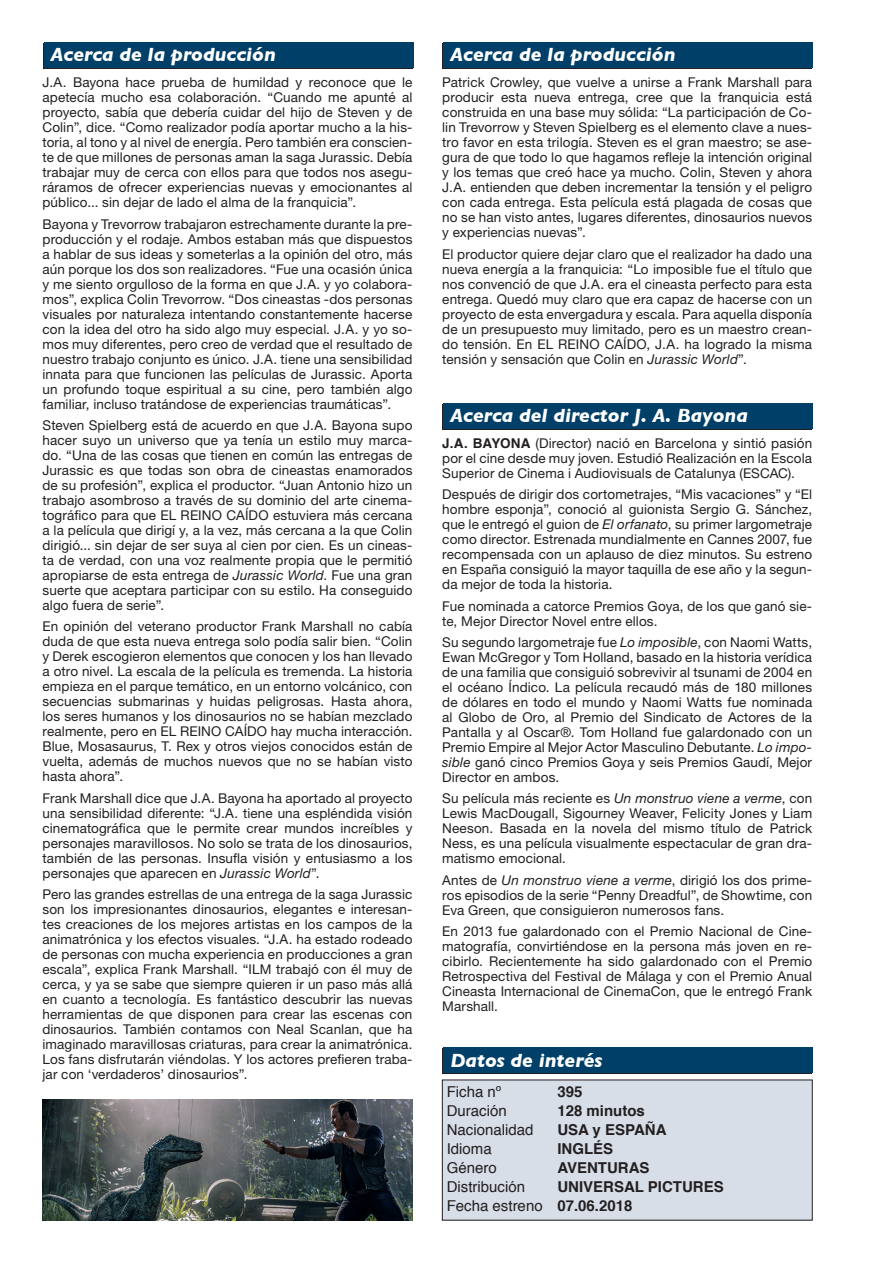
<style>
.page{position:relative;width:893px;height:1263px;background:#fff}
.page>*{position:absolute;margin:0;border:0;box-sizing:border-box;transform-origin:0 0}
.t1{font:italic 700 19.5px "Gill Sans";color:#fff}
.t2{font:15px "Helvetica";color:#231f20}
.t3{font:700 15px "Helvetica";color:#231f20}
.t4{font:13.5px/15px "Helvetica Neue";letter-spacing:.01em;color:#231f20;text-align:justify}
.s1{font-style:italic}
.s2{font-family:"Helvetica";font-weight:700}
.s3{font-weight:700}
</style>
<div class="page">
<div style="left:43px;top:44px;width:369px;height:25px;background:#231f20"></div>
<div style="left:44px;top:43px;width:370px;height:25px;background:#004068"></div>
<div style="left:442px;top:1049px;width:370px;height:25px;background:#231f20"></div>
<div style="left:443px;top:1048px;width:370px;height:25px;background:#004068"></div>
<div style="left:442px;top:1080px;width:370px;height:140px;background:#d7dee8"></div>
<div style="left:442px;top:404px;width:370px;height:26px;background:#231f20"></div>
<div style="left:443px;top:403px;width:370px;height:26px;background:#004068"></div>
<div style="left:442px;top:44px;width:370px;height:25px;background:#231f20"></div>
<div style="left:443px;top:43px;width:370px;height:25px;background:#004068"></div>
<img style="left:43px;top:1099px;width:369px;height:121px">
<p class="t1" style="left:51px;top:43px;width:227px">Acerca de la producción</p>
<p class="t4" style="left:43px;top:75px;width:371px">J.A. Bayona hace prueba de humildad y reconoce que le apetecía mucho esa colaboración. “Cuando me apunté al proyecto, sabía que debería cuidar del hijo de Steven y de Colin”, dice. “Como realizador podía aportar mucho a la his&shy;toria, al tono y al nivel de energía. Pero también era conscien&shy;te de que millones de personas aman la saga Jurassic. Debía trabajar muy de cerca con ellos para que todos nos asegu&shy;ráramos de ofrecer experiencias nuevas y emocionantes al público... sin dejar de lado el alma de la franquicia”.</p>
<p class="t4" style="left:43px;top:216px;width:371px">Bayona y Trevorrow trabajaron estrechamente durante la pre&shy;producción y el rodaje. Ambos estaban más que dispuestos a hablar de sus ideas y someterlas a la opinión del otro, más aún porque los dos son realizadores. “Fue una ocasión única y me siento orgulloso de la forma en que J.A. y yo colabora&shy;mos”, explica Colin Trevorrow. “Dos cineastas -dos personas visuales por naturaleza intentando constantemente hacerse con la idea del otro ha sido algo muy especial. J.A. y yo so&shy;mos muy diferentes, pero creo de verdad que el resultado de nuestro trabajo conjunto es único. J.A. tiene una sensibilidad innata para que funcionen las películas de Jurassic. Aporta un profundo toque espiritual a su cine, pero también algo familiar, incluso tratándose de experiencias traumáticas”.</p>
<p class="t4" style="left:43px;top:417px;width:371px">Steven Spielberg está de acuerdo en que J.A. Bayona supo hacer suyo un universo que ya tenía un estilo muy marca&shy;do. “Una de las cosas que tienen en común las entregas de Jurassic es que todas son obra de cineastas enamorados de su profesión”, explica el productor. “Juan Antonio hizo un trabajo asombroso a través de su dominio del arte cinema&shy;tográfico para que EL REINO CAÍDO estuviera más cercana a la película que dirigí y, a la vez, más cercana a la que Colin dirigió... sin dejar de ser suya al cien por cien. Es un cineas&shy;ta de verdad, con una voz realmente propia que le permitió apropiarse de esta entrega de <span class="s1">Jurassic World</span>. Fue una gran suerte que aceptara participar con su estilo. Ha conseguido algo fuera de serie”.</p>
<p class="t4" style="left:43px;top:619px;width:371px">En opinión del veterano productor Frank Marshall no cabía duda de que esta nueva entrega solo podía salir bien. “Colin y Derek escogieron elementos que conocen y los han llevado a otro nivel. La escala de la película es tremenda. La historia empieza en el parque temático, en un entorno volcánico, con secuencias submarinas y huidas peligrosas. Hasta ahora, los seres humanos y los dinosaurios no se habían mezclado realmente, pero en EL REINO CAÍDO hay mucha interacción.<br>Blue, Mosasaurus, T. Rex y otros viejos conocidos están de vuelta, además de muchos nuevos que no se habían visto hasta ahora”.</p>
<p class="t4" style="left:43px;top:790px;width:371px">Frank Marshall dice que J.A. Bayona ha aportado al proyecto una sensibilidad diferente: “J.A. tiene una espléndida visión cinematográfica que le permite crear mundos increíbles y personajes maravillosos. No solo se trata de los dinosaurios, también de las personas. Insufla visión y entusiasmo a los personajes que aparecen en <span class="s1">Jurassic World</span>”.</p>
<p class="t4" style="left:43px;top:887px;width:371px">Pero las grandes estrellas de una entrega de la saga Jurassic son los impresionantes dinosaurios, elegantes e interesan&shy;tes creaciones de los mejores artistas en los campos de la animatrónica y los efectos visuales. “J.A. ha estado rodeado de personas con mucha experiencia en producciones a gran escala”, explica Frank Marshall. “ILM trabajó con él muy de cerca, y ya se sabe que siempre quieren ir un paso más allá en cuanto a tecnología. Es fantástico descubrir las nuevas herramientas de que disponen para crear las escenas con dinosaurios. También contamos con Neal Scanlan, que ha imaginado maravillosas criaturas, para crear la animatrónica.<br>Los fans disfrutarán viéndolas. Y los actores prefieren traba&shy;jar con ‘verdaderos’ dinosaurios”.</p>
<p class="t1" style="left:450px;top:43px;width:227px">Acerca de la producción</p>
<p class="t4" style="left:442px;top:75px;width:371px">Patrick Crowley, que vuelve a unirse a Frank Marshall para producir esta nueva entrega, cree que la franquicia está construida en una base muy sólida: “La participación de Co&shy;lin Trevorrow y Steven Spielberg es el elemento clave a nues&shy;tro favor en esta trilogía. Steven es el gran maestro; se ase&shy;gura de que todo lo que hagamos refleje la intención original y los temas que creó hace ya mucho. Colin, Steven y ahora J.A. entienden que deben incrementar la tensión y el peligro con cada entrega. Esta película está plagada de cosas que no se han visto antes, lugares diferentes, dinosaurios nuevos y experiencias nuevas”.</p>
<p class="t4" style="left:442px;top:246px;width:371px">El productor quiere dejar claro que el realizador ha dado una nueva energía a la franquicia: “Lo imposible fue el título que nos convenció de que J.A. era el cineasta perfecto para esta entrega. Quedó muy claro que era capaz de hacerse con un proyecto de esta envergadura y escala. Para aquella disponía de un presupuesto muy limitado, pero es un maestro crean&shy;do tensión. En EL REINO CAÍDO, J.A. ha logrado la misma tensión y sensación que Colin en <span class="s1">Jurassic World</span>”.</p>
<p class="t1" style="left:450px;top:404px;width:299px">Acerca del director J. A. Bayona</p>
<p class="t4" style="left:442px;top:435px;width:371px"><span class="s2">J.A. BAYONA</span> (Director) nació en Barcelona y sintió pasión por el cine desde muy joven. Estudió Realización en la Escola Superior de Cinema i Audiovisuals de Catalunya (ESCAC).</p>
<p class="t4" style="left:442px;top:487px;width:371px">Después de dirigir dos cortometrajes, “Mis vacaciones” y “El hombre esponja”, conoció al guionista Sergio G. Sánchez, que le entregó el guion de <span class="s1">El orfanato</span>, su primer largometraje como director. Estrenada mundialmente en Cannes 2007, fue recompensada con un aplauso de diez minutos. Su estreno en España consiguió la mayor taquilla de ese año y la segun&shy;da mejor de toda la historia.</p>
<p class="t4" style="left:442px;top:598px;width:371px">Fue nominada a catorce Premios Goya, de los que ganó sie&shy;te, Mejor Director Novel entre ellos.</p>
<p class="t4" style="left:442px;top:634px;width:371px">Su segundo largometraje fue <span class="s1">Lo imposible</span>, con Naomi Watts, Ewan McGregor y Tom Holland, basado en la historia verídica de una familia que consiguió sobrevivir al tsunami de 2004 en el océano Índico. La película recaudó más de 180 millones de dólares en todo el mundo y Naomi Watts fue nominada al Globo de Oro, al Premio del Sindicato de Actores de la Pantalla y al Oscar®. Tom Holland fue galardonado con un Premio Empire al Mejor Actor Masculino Debutante. <span class="s1">Lo impo&shy;sible</span> ganó cinco Premios Goya y seis Premios Gaudí, Mejor Director en ambos.</p>
<p class="t4" style="left:442px;top:791px;width:371px">Su película más reciente es <span class="s1">Un monstruo viene a verme</span>, con Lewis MacDougall, Sigourney Weaver, Felicity Jones y Liam Neeson. Basada en la novela del mismo título de Patrick Ness, es una película visualmente espectacular de gran dra&shy;matismo emocional.</p>
<p class="t4" style="left:442px;top:872px;width:371px">Antes de <span class="s1">Un monstruo viene a verme</span>, dirigió los dos prime&shy;ros episodios de la serie “Penny Dreadful”, de Showtime, con Eva Green, que consiguieron numerosos fans.</p>
<p class="t4" style="left:442px;top:924px;width:371px">En 2013 fue galardonado con el Premio Nacional de Cine&shy;matografía, convirtiéndose en la persona más joven en re&shy;cibirlo. Recientemente ha sido galardonado con el Premio Retrospectiva del Festival de Málaga y con el Premio Anual Cineasta Internacional de CinemaCon, que le entregó Frank Marshall.</p>
<p class="t1" style="left:450px;top:1048px;width:154px">Datos de interés</p>
<p class="t2" style="left:447px;top:1080px;width:56px">Ficha nº</p>
<p class="t3" style="left:557px;top:1079px;width:27px">395</p>
<p class="t2" style="left:447px;top:1099px;width:62px">Duración</p>
<p class="t3" style="left:557px;top:1098px;width:89px">128 minutos</p>
<p class="t2" style="left:447px;top:1118px;width:88px">Nacionalidad</p>
<p class="t3" style="left:557px;top:1117px;width:111px">USA y ESPAÑA</p>
<p class="t2" style="left:447px;top:1137px;width:47px">Idioma</p>
<p class="t3" style="left:557px;top:1136px;width:57px">INGLÉS</p>
<p class="t2" style="left:447px;top:1156px;width:52px">Género</p>
<p class="t3" style="left:557px;top:1155px;width:94px">AVENTURAS</p>
<p class="t2" style="left:447px;top:1175px;width:80px">Distribución</p>
<p class="t3" style="left:557px;top:1174px;width:168px">UNIVERSAL PICTURES</p>
<p class="t2" style="left:447px;top:1194px;width:187px">Fecha estreno <span class="s3">07.06.2018</span></p>
</div>
